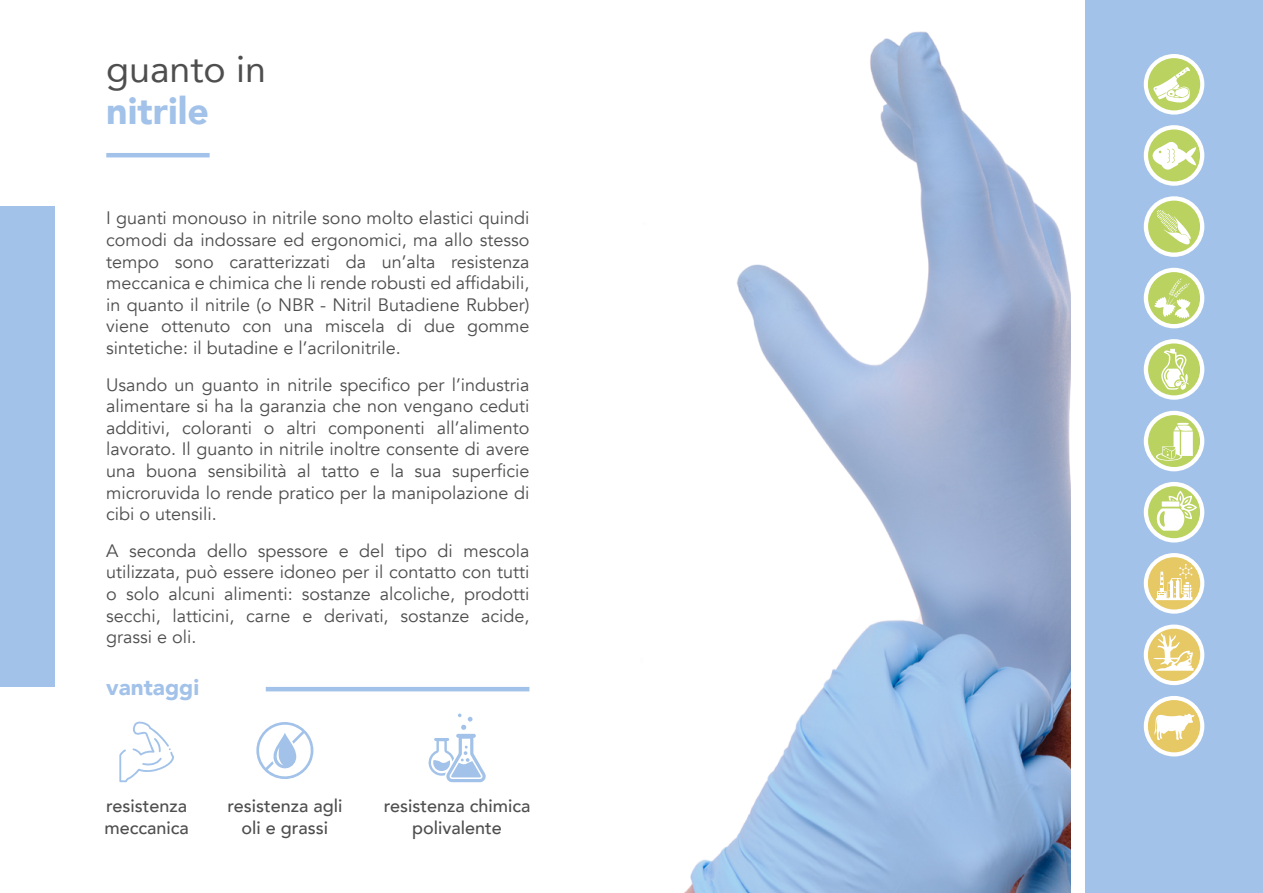
<style>
.page{position:relative;width:1263px;height:893px;background:#fff}
.page>*{position:absolute;margin:0;border:0;box-sizing:border-box;transform-origin:0 0}
.t1{font:37.5px "Avenir";color:#4e4e4e}
.t2{font:900 37.5px "Avenir";color:#a2c2e9}
.t3{font:900 22.5px "Avenir";color:#a2c2e9}
.t4{font:18px/21.6px "Avenir";color:#4f4e4f;text-align:justify}
.t5{font:500 18px/21.6px "Avenir";color:#4f4e4f;text-align:center}
</style>
<div class="page">
<div style="left:0;top:206px;width:54px;height:480px;background:#a2c2e9"></div>
<img style="left:644px;top:31px;width:427px;height:862px">
<div style="left:1085px;top:0;width:178px;height:893px;background:#a2c2e9"></div>
<hr style="left:106px;top:153px;width:104px;height:4px;background:#a2c2e9">
<hr style="left:266px;top:687px;width:263px;height:4px;background:#a2c2e9">
<div style="left:1144px;top:54px;width:60px;height:61px;background:#fff;border-radius:50%"></div>
<div style="left:1144px;top:125px;width:60px;height:61px;background:#fff;border-radius:50%"></div>
<div style="left:1144px;top:196px;width:60px;height:61px;background:#fff;border-radius:50%"></div>
<div style="left:1144px;top:268px;width:60px;height:60px;background:#fff;border-radius:50%"></div>
<div style="left:1144px;top:339px;width:60px;height:61px;background:#fff;border-radius:50%"></div>
<svg style="left:256px;top:722px;width:58px;height:57px"></svg>
<svg style="left:119px;top:721px;width:55px;height:61px"></svg>
<svg style="left:428px;top:713px;width:58px;height:69px"></svg>
<svg style="left:1148px;top:58px;width:52px;height:52px"></svg>
<svg style="left:1148px;top:129px;width:52px;height:52px"></svg>
<svg style="left:1148px;top:201px;width:52px;height:52px"></svg>
<svg style="left:1148px;top:272px;width:52px;height:52px"></svg>
<svg style="left:1148px;top:343px;width:52px;height:52px"></svg>
<div style="left:1144px;top:411px;width:60px;height:60px;background:#fff;border-radius:50%"></div>
<div style="left:1144px;top:482px;width:60px;height:60px;background:#fff;border-radius:50%"></div>
<div style="left:1144px;top:553px;width:60px;height:61px;background:#fff;border-radius:50%"></div>
<div style="left:1144px;top:625px;width:60px;height:60px;background:#fff;border-radius:50%"></div>
<div style="left:1144px;top:696px;width:60px;height:60px;background:#fff;border-radius:50%"></div>
<svg style="left:1148px;top:415px;width:52px;height:52px"></svg>
<svg style="left:1148px;top:486px;width:52px;height:52px"></svg>
<svg style="left:1148px;top:557px;width:52px;height:52px"></svg>
<svg style="left:1148px;top:629px;width:52px;height:52px"></svg>
<svg style="left:1148px;top:700px;width:52px;height:52px"></svg>
<h1 class="t1" style="left:106px;top:39px;width:161px">guanto in</h1>
<h1 class="t2" style="left:106px;top:79px;width:104px">nitrile</h1>
<p class="t4" style="left:106px;top:208px;width:425px">I guanti monouso in nitrile sono molto elastici quindi comodi da indossare ed ergonomici, ma allo stesso tempo sono caratterizzati da un’alta resistenza meccanica e chimica che li rende robusti ed affidabili, in quanto il nitrile (o NBR - Nitril Butadiene Rubber) viene ottenuto con una miscela di due gomme sintetiche: il butadine e l’acrilonitrile.</p>
<p class="t4" style="left:106px;top:374px;width:425px">Usando un guanto in nitrile specifico per l’industria alimentare si ha la garanzia che non vengano ceduti additivi, coloranti o altri componenti all’alimento lavorato. Il guanto in nitrile inoltre consente di avere una buona sensibilità al tatto e la sua superficie microruvida lo rende pratico per la manipolazione di cibi o utensili.</p>
<p class="t4" style="left:106px;top:540px;width:425px">A seconda dello spessore e del tipo di mescola utilizzata, può essere idoneo per il contatto con tutti o solo alcuni alimenti: sostanze alcoliche, prodotti secchi, latticini, carne e derivati, sostanze acide, grassi e oli.</p>
<p class="t3" style="left:106px;top:667px;width:94px">vantaggi</p>
<p class="t5" style="left:105px;top:794px;width:86px;text-align:left">resistenza meccanica</p>
<p class="t5" style="left:227px;top:794px;width:116px">resistenza agli oli e grassi</p>
<p class="t5" style="left:384px;top:794px;width:148px">resistenza chimica polivalente</p>
</div>
